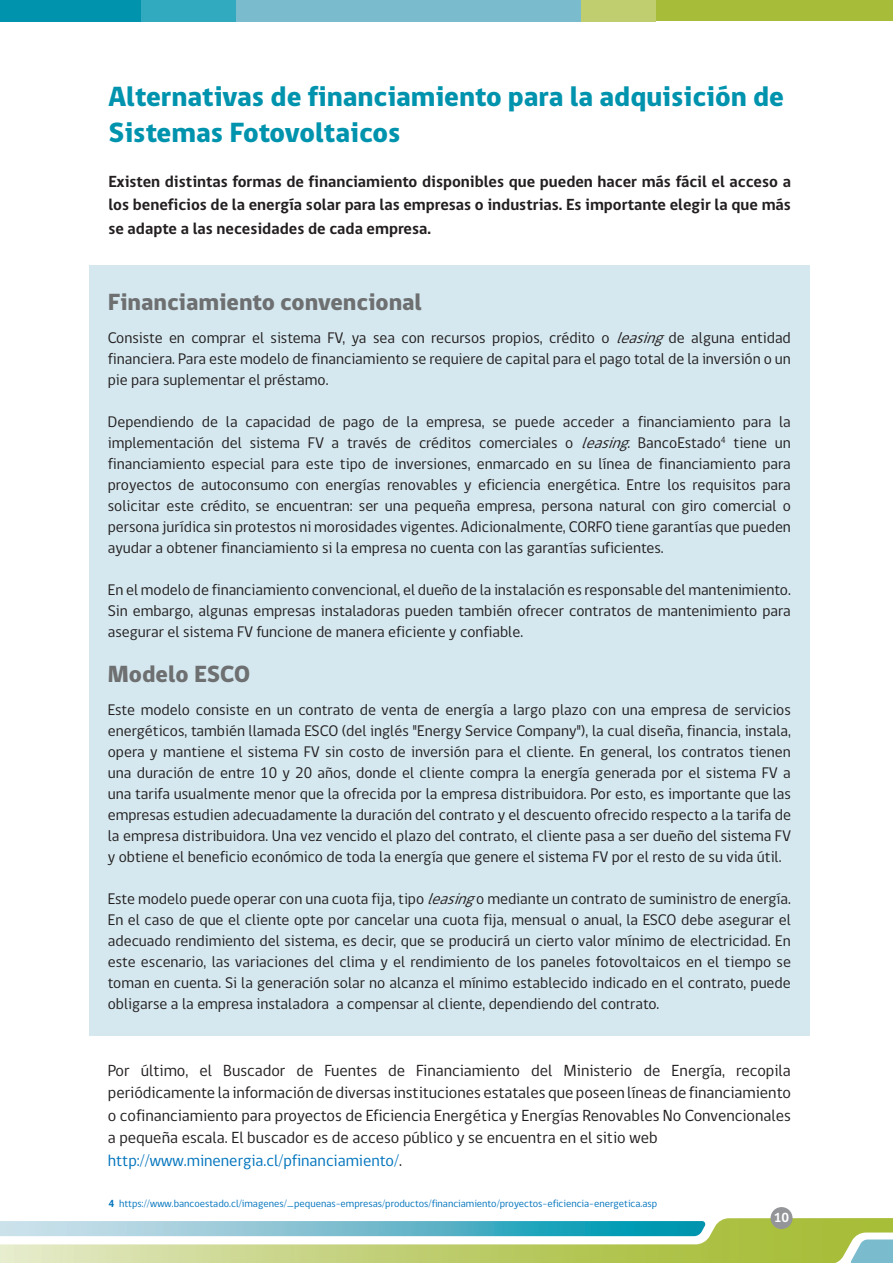
<style>
.page{position:relative;width:893px;height:1263px;background:#fff}
.page>*{position:absolute;margin:0;border:0;box-sizing:border-box;transform-origin:0 0}
.t1{font:800 28.5px/36px "gob CL";color:#0093ad}
.t2{font:800 24px "gob CL";color:#6d6f70}
.t3{font:16.5px/22.5px "gob CL";color:#231f20;text-align:justify}
.t4{font:700 16.5px/22.5px "gob CL";color:#231f20}
.t5{font:16.5px "gob CL";color:#0074bd}
.t6{font:15.75px/21px "gob CL";color:#231f20;text-align:justify}
.t7{font:700 13.5px "gob CL";color:#fff}
.t8{font:10.5px "gob CL";color:#0074bd}
.s1{font-style:italic}
.s2{color:#231f20}
.s3{font-weight:700}
</style>
<div class="page">
<div style="left:0;top:0;width:141px;height:21px;background:#0093ad"></div>
<div style="left:656px;top:0;width:237px;height:21px;background:#a7bd39"></div>
<div style="left:235px;top:0;width:346px;height:21px;background:#7abcce"></div>
<div style="left:141px;top:0;width:94px;height:21px;background:#31a9bf"></div>
<div style="left:581px;top:0;width:75px;height:21px;background:#c0ce70"></div>
<div style="left:771px;top:1207px;width:21px;height:22px;background:#939598;border-radius:50%"></div>
<svg style="left:0;top:1218px;width:893px;height:45px"></svg>
<div style="left:89px;top:265px;width:721px;height:770px;background:#d5e8ef"></div>
<p class="t1" style="left:108px;top:79px;width:677px">Alternativas de financiamiento para la adquisición de<br>Sistemas Fotovoltaicos</p>
<p class="t4" style="left:108px;top:171px;width:684px">Existen distintas formas de financiamiento disponibles que pueden hacer más fácil el acceso a los beneficios de la energía solar para las empresas o industrias. Es importante elegir la que más</p>
<p class="t4" style="left:108px;top:217px;width:324px">se adapte a las necesidades de cada empresa.</p>
<p class="t2" style="left:108px;top:286px;width:316px">Financiamiento convencional</p>
<p class="t6" style="left:108px;top:328px;width:685px">Consiste en comprar el sistema FV, ya sea con recursos propios, crédito o <span class="s1">leasing</span>de alguna entidad financiera. Para este modelo de financiamiento se requiere de capital para el pago total de la inversión o un pie para suplementar el préstamo.</p>
<p class="t6" style="left:108px;top:412px;width:685px">Dependiendo de la capacidad de pago de la empresa, se puede acceder a financiamiento para la implementación del sistema FV a través de créditos comerciales o <span class="s1">leasing</span>. BancoEstado<sup>4</sup> tiene un financiamiento especial para este tipo de inversiones, enmarcado en su línea de financiamiento para proyectos de autoconsumo con energías renovables y eficiencia energética. Entre los requisitos para solicitar este crédito, se encuentran: ser una pequeña empresa, persona natural con giro comercial o persona jurídica sin protestos ni morosidades vigentes. Adicionalmente, CORFO tiene garantías que pueden ayudar a obtener financiamiento si la empresa no cuenta con las garantías suficientes.</p>
<p class="t6" style="left:108px;top:580px;width:685px">En el modelo de financiamiento convencional, el dueño de la instalación es responsable del mantenimiento.<br>Sin embargo, algunas empresas instaladoras pueden también ofrecer contratos de mantenimiento para asegurar el sistema FV funcione de manera eficiente y confiable.</p>
<p class="t2" style="left:108px;top:658px;width:144px">Modelo ESCO</p>
<p class="t6" style="left:108px;top:700px;width:685px">Este modelo consiste en un contrato de venta de energía a largo plazo con una empresa de servicios energéticos, también llamada ESCO (del inglés "Energy Service Company"), la cual diseña, financia, instala, opera y mantiene el sistema FV sin costo de inversión para el cliente. En general, los contratos tienen una duración de entre 10 y 20 años, donde el cliente compra la energía generada por el sistema FV a una tarifa usualmente menor que la ofrecida por la empresa distribuidora. Por esto, es importante que las empresas estudien adecuadamente la duración del contrato y el descuento ofrecido respecto a la tarifa de la empresa distribuidora. Una vez vencido el plazo del contrato, el cliente pasa a ser dueño del sistema FV y obtiene el beneficio económico de toda la energía que genere el sistema FV por el resto de su vida útil.</p>
<p class="t6" style="left:108px;top:889px;width:685px">Este modelo puede operar con una cuota fija, tipo <span class="s1">leasing</span>o mediante un contrato de suministro de energía.<br>En el caso de que el cliente opte por cancelar una cuota fija, mensual o anual, la ESCO debe asegurar el adecuado rendimiento del sistema, es decir, que se producirá un cierto valor mínimo de electricidad. En este escenario, las variaciones del clima y el rendimiento de los paneles fotovoltaicos en el tiempo se toman en cuenta. Si la generación solar no alcanza el mínimo establecido indicado en el contrato, puede obligarse a la empresa instaladora a compensar al cliente, dependiendo del contrato.</p>
<p class="t3" style="left:108px;top:1059px;width:685px">Por último, el Buscador de Fuentes de Financiamiento del Ministerio de Energía, recopila periódicamente la información de diversas instituciones estatales que poseen líneas de financiamiento o cofinanciamiento para proyectos de Eficiencia Energética y Energías Renovables No Convencionales a pequeña escala. El buscador es de acceso público y se encuentra en el sitio web</p>
<p class="t5" style="left:108px;top:1149px;width:296px">http://www.minenergia.cl/pfinanciamiento/<span class="s2">.</span></p>
<p class="t8" style="left:108px;top:1196px;width:550px"><span class="s3">4</span> https://www.bancoestado.cl/imagenes/_pequenas-empresas/productos/financiamiento/proyectos-eficiencia-energetica.asp</p>
<p class="t7" style="left:774px;top:1208px;width:17px">10</p>
</div>
